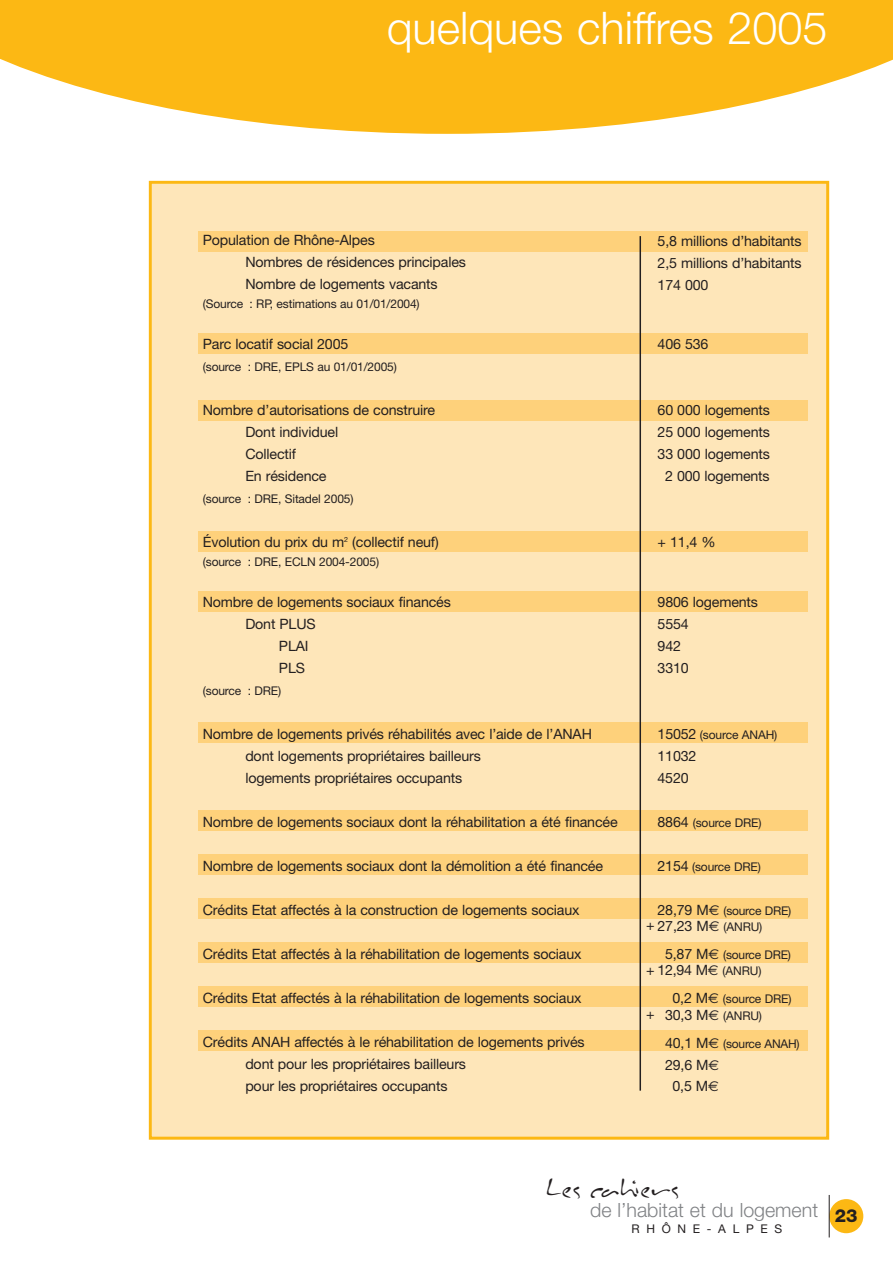
<style>
.page{position:relative;width:893px;height:1263px;background:#fff}
.page>*{position:absolute;margin:0;border:0;box-sizing:border-box;transform-origin:0 0}
.t1{font:300 45px "Helvetica Neue";color:#fff}
.t2{font:30px "Inkburrow";letter-spacing:-.01em;color:#231f20}
.t3{font:300 19.65px "Helvetica Neue";color:#808285}
.t4{font:14.25px/22px "Helvetica Neue";letter-spacing:-.01em;color:#231f20}
.t5{font:12px/17.5px "Helvetica Neue";letter-spacing:-.01em;color:#231f20}
.t6{font:12px "Helvetica Neue";letter-spacing:.555em;color:#231f20}
.s1{font-size:14.25px}
.s2{font-family:"Euro Sans";font-size:14.25px}
.s3{font-family:"Euro Sans"}
.s4{font-size:12px}
</style>
<div class="page">
<svg style="left:0;top:0;width:893px;height:134px;fill:#fcb814"></svg>
<div style="left:152px;top:184px;width:674px;height:953px;background:#fee6b9"></div>
<div style="left:149px;top:181px;width:680px;height:959px;border:3px solid #fcb814"></div>
<div style="left:198px;top:231px;width:610px;height:20px;background:#fed17b"></div>
<div style="left:198px;top:333px;width:610px;height:21px;background:#fed17b"></div>
<div style="left:198px;top:400px;width:610px;height:20px;background:#fed17b"></div>
<div style="left:198px;top:531px;width:610px;height:20px;background:#fed17b"></div>
<div style="left:198px;top:592px;width:610px;height:20px;background:#fed17b"></div>
<div style="left:198px;top:723px;width:610px;height:20px;background:#fed17b"></div>
<div style="left:198px;top:810px;width:610px;height:20px;background:#fed17b"></div>
<div style="left:198px;top:854px;width:610px;height:20px;background:#fed17b"></div>
<div style="left:198px;top:898px;width:610px;height:20px;background:#fed17b"></div>
<div style="left:198px;top:942px;width:610px;height:20px;background:#fed17b"></div>
<div style="left:198px;top:986px;width:610px;height:21px;background:#fed17b"></div>
<div style="left:198px;top:1030px;width:610px;height:21px;background:#fed17b"></div>
<div style="left:829px;top:1199px;width:34px;height:34px;background:#fcb814;border-radius:50%"></div>
<hr style="left:829px;top:1195px;width:1px;height:42px;background:#231f20">
<hr style="left:639px;top:236px;width:2px;height:855px;background:#231f20">
<h1 class="t1" style="left:387px;top:1px;width:442px">quelques chiffres 2005</h1>
<p class="t4" style="left:245px;top:228px;width:222px;text-indent:-43px">Population de Rhône-Alpes<br>Nombres de résidences principales<br>Nombre de logements vacants</p>
<p class="t5" style="left:203px;top:295px;width:218px">(Source : RP, estimations au 01/01/2004)</p>
<p class="t4" style="left:203px;top:332px;width:147px">Parc locatif social 2005</p>
<p class="t5" style="left:203px;top:358px;width:196px">(source : DRE, EPLS au 01/01/2005)</p>
<p class="t4" style="left:245px;top:398px;width:191px;text-indent:-43px">Nombre d’autorisations de construire<br>Dont individuel<br>Collectif<br>En résidence</p>
<p class="t5" style="left:203px;top:490px;width:152px">(source : DRE, Sitadel 2005)</p>
<p class="t4" style="left:203px;top:530px;width:237px">Évolution du prix du m<sup>2</sup> (collectif neuf)</p>
<p class="t5" style="left:203px;top:553px;width:178px">(source : DRE, ECLN 2004-2005)</p>
<p class="t4" style="left:203px;top:591px;width:250px">Nombre de logements sociaux financés</p>
<p class="t4" style="left:245px;top:613px;width:72px">Dont PLUS</p>
<p class="t4" style="left:279px;top:635px;width:31px">PLAI</p>
<p class="t4" style="left:279px;top:657px;width:28px">PLS</p>
<p class="t5" style="left:203px;top:682px;width:80px">(source : DRE)</p>
<p class="t4" style="left:245px;top:723px;width:348px;text-indent:-43px">Nombre de logements privés réhabilités avec l’aide de l’ANAH dont logements propriétaires bailleurs<br>logements propriétaires occupants</p>
<p class="t4" style="left:203px;top:811px;width:416px">Nombre de logements sociaux dont la réhabilitation a été financée</p>
<p class="t4" style="left:203px;top:855px;width:402px">Nombre de logements sociaux dont la démolition a été financée</p>
<p class="t4" style="left:203px;top:899px;width:378px">Crédits Etat affectés à la construction de logements sociaux</p>
<p class="t4" style="left:203px;top:943px;width:380px">Crédits Etat affectés à la réhabilitation de logements sociaux</p>
<p class="t4" style="left:203px;top:987px;width:380px">Crédits Etat affectés à la réhabilitation de logements sociaux</p>
<p class="t4" style="left:245px;top:1031px;width:341px;text-indent:-43px">Crédits ANAH affectés à le réhabilitation de logements privés dont pour les propriétaires bailleurs<br>pour les propriétaires occupants</p>
<p class="t4" style="left:658px;top:230px;width:146px;text-align:justify">5,8 millions d’habitants 2,5 millions d’habitants 174 000</p>
<p class="t4" style="left:658px;top:333px;width:52px">406 536</p>
<p class="t4" style="left:658px;top:399px;width:114px;text-align:center">60 000 logements<br>25 000 logements<br>33 000 logements<br>2 000 logements</p>
<p class="t4" style="left:658px;top:531px;width:60px">+ 11,4 %</p>
<p class="t4" style="left:658px;top:591px;width:102px">9806 logements<br>5554<br>942<br>3310</p>
<p class="t5" style="left:658px;top:726px;width:121px"><span class="s1">15052</span> (source ANAH)</p>
<p class="t4" style="left:658px;top:745px;width:40px">11032<br>4520</p>
<p class="t5" style="left:658px;top:814px;width:105px"><span class="s1">8864</span> (source DRE)</p>
<p class="t5" style="left:658px;top:858px;width:105px"><span class="s1">2154</span> (source DRE)</p>
<p class="t5" style="left:658px;top:902px;width:135px"><span class="s1">28,79 M</span><span class="s2">€</span> (source DRE)</p>
<p class="t4" style="left:646px;top:915px;width:118px">+ 27,23 M<span class="s3">€</span> <span class="s4">(ANRU)</span></p>
<p class="t5" style="left:665px;top:946px;width:128px"><span class="s1">5,87 M</span><span class="s2">€</span> (source DRE)</p>
<p class="t4" style="left:646px;top:959px;width:117px">+ 12,94 M<span class="s3">€</span> <span class="s4">(ANRU)</span></p>
<p class="t5" style="left:665px;top:989px;width:128px;text-indent:7px"><span class="s1">0,2 M</span><span class="s2">€</span> (source DRE)<br><span class="s1">30,3 M</span><span class="s2">€</span> (ANRU)</p>
<p class="t5" style="left:665px;top:1035px;width:136px"><span class="s1">40,1 M</span><span class="s2">€</span> (source ANAH)</p>
<p class="t4" style="left:665px;top:1054px;width:56px;line-height:20.5px;text-align:center">29,6 M<span class="s3">€<br></span>0,5 M<span class="s3">€</span></p>
<p class="t4" style="left:646px;top:1003px;width:10px">+</p>
<h2 class="t2" style="left:546px;top:1171px;width:136px">Les cahiers</h2>
<h3 class="t3" style="left:590px;top:1198px;width:269px">de l’habitat et du logement <sub>23</sub></h3>
<p class="t6" style="left:631px;top:1222px;width:152px">RHÔNE-ALPES</p>
</div>
